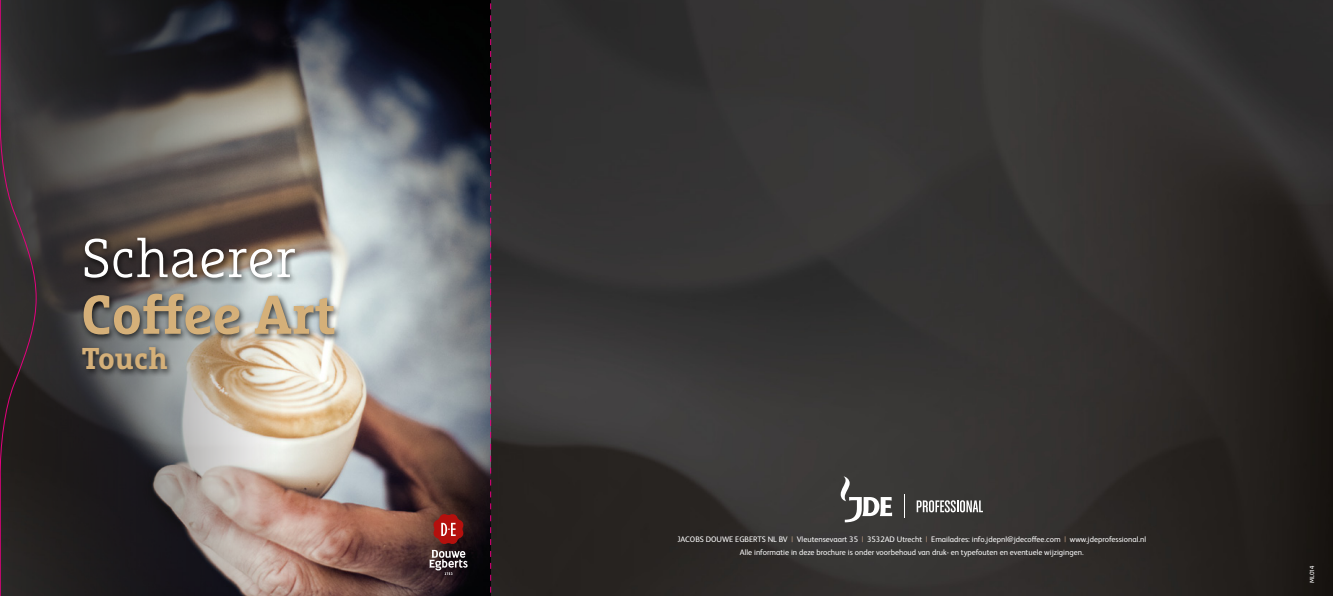
<style>
.page{position:relative;width:1333px;height:596px;background:#fff}
.page>*{position:absolute;margin:0;border:0;box-sizing:border-box;transform-origin:0 0}
.t1{font:700 54.3px "Marselis Slab Pro";color:#d5b079}
.t2{font:300 54.3px "Marselis Slab Pro";color:#fff}
.t3{font:700 30.1px "Marselis Slab Pro";color:#d5b079}
.t4{font:8px/13px "FS Albert Pro";color:#fff;text-align:center}
.t5{font:6px "Marselis Pro";color:#fff}
.s1{color:#b9997e}
</style>
<div class="page">
<img style="left:491px;top:0;width:841px;height:595px">
<img style="left:37px;top:0;width:453px;height:595px">
<div style="left:78px;top:234px;width:264px;height:143px;background:#000;opacity:.75"></div>
<svg style="left:429px;top:513px;width:38px;height:61px;background:#773f3e"></svg>
<svg style="left:840px;top:476px;width:52px;height:46px"></svg>
<svg style="left:904px;top:494px;width:1px;height:23px"></svg>
<svg style="left:916px;top:500px;width:66px;height:12px"></svg>
<svg style="left:0;top:0;width:37px;height:595px;background:#322a2d"></svg>
<svg style="left:490px;top:0;width:1px;height:595px"></svg>
<h1 class="t2" style="left:81px;top:225px;width:216px">Schaerer</h1>
<h1 class="t1" style="left:81px;top:280px;width:256px">Coffee Art</h1>
<h2 class="t3" style="left:81px;top:339px;width:88px">Touch</h2>
<p class="t4" style="left:677px;top:531px;width:470px">Jacobs Douwe Egberts NL BV <span class="s1">|</span> Vleutensevaart 35 <span class="s1">|</span> 3532AD Utrecht <span class="s1">|</span> Emailadres: info.jdepnl@jdecoffee.com <span class="s1">|</span> www.jdeprofessional.nl<br>Alle informatie in deze brochure is onder voorbehoud van druk- en typefouten en eventuele wijzigingen.</p>
<p class="t5" style="left:1308px;top:582px;width:18px;rotate:-90deg">ML014</p>
</div>
